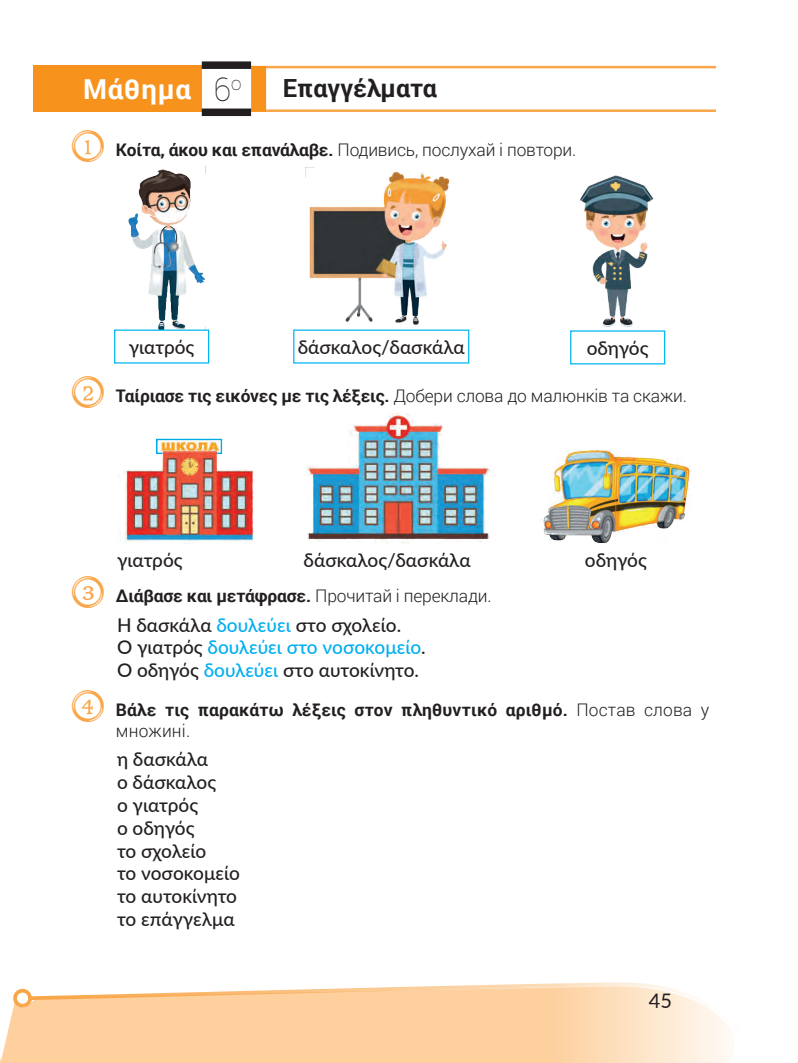
<style>
.page{position:relative;width:798px;height:1063px;background:#fff}
.page>*{position:absolute;margin:0;border:0;box-sizing:border-box;transform-origin:0 0}
.t1{font:42.5px "Type Keys";color:#f9a64a}
.t2{font:100 32.5px "Roboto";color:#231f20}
.t3{font:700 27.5px "Roboto";letter-spacing:.03em;color:#fff}
.t4{font:700 25px "Roboto";color:#231f20}
.t5{font:20px "Lato";color:#231f20}
.t6{font:500 19px/22.8px "Lato";color:#231f20}
.t7{font:100 19px "Roboto";color:#231f20}
.t8{font:700 17.38px "Roboto";letter-spacing:-.01em;color:#231f20}
.t9{font:700 17.38px/20.9px "Roboto";letter-spacing:.01em;color:#231f20}
.t10{font:300 17.38px "Roboto";letter-spacing:-.01em;color:#231f20}
.s1{font-weight:700}
.s2{font-weight:300}
.s3{color:#00aeef}
</style>
<div class="page">
<hr style="left:265px;top:66px;width:450px;height:2px;background:#f9a64a">
<hr style="left:265px;top:109px;width:450px;height:3px;background:#f9a64a">
<img style="left:124px;top:169px;width:81px;height:161px">
<img style="left:306px;top:172px;width:149px;height:158px">
<img style="left:580px;top:175px;width:74px;height:152px">
<img style="left:120px;top:438px;width:134px;height:106px">
<img style="left:307px;top:414px;width:184px;height:130px">
<img style="left:540px;top:450px;width:150px;height:94px">
<div style="left:114px;top:330px;width:95px;height:34px;border:1px solid #00b6f0"></div>
<div style="left:293px;top:330px;width:176px;height:34px;border:1px solid #00b6f0"></div>
<div style="left:570px;top:330px;width:95px;height:34px;border:1px solid #00b6f0"></div>
<div style="left:251px;top:66px;width:15px;height:46px;background:#f7931d"></div>
<div style="left:33px;top:66px;width:169px;height:46px;background:#f7931d"></div>
<div style="left:202px;top:61px;width:49px;height:8px;background:#231f20"></div>
<div style="left:202px;top:109px;width:49px;height:7px;background:#231f20"></div>
<div style="left:0;top:988px;width:494px;height:75px;background:#fdd09e"></div>
<svg style="left:26px;top:984px;width:468px;height:48px;background:#fdd4a8"></svg>
<div style="left:13px;top:989px;width:19px;height:19px;border:4px solid #f9a64a;border-radius:50%"></div>
<svg style="left:494px;top:982px;width:236px;height:81px;background:#fde1c1"></svg>
<h2 class="t2" style="left:213px;top:67px;width:19px">6</h2>
<h3 class="t3" style="left:83px;top:70px;width:109px">Μάθημα</h3>
<p class="t7" style="left:231px;top:70px;width:12px">ο</p>
<h3 class="t4" style="left:283px;top:71px;width:155px">Επαγγέλματα</h3>
<h1 class="t1" style="left:71px;top:122px;width:36px">1</h1>
<p class="t10" style="left:116px;top:137px;width:461px"><span class="s1">Κοίτα, άκου και επανάλαβε.</span> Подивись, послухай і повтори.</p>
<p class="t6" style="left:129px;top:335px;width:67px">γιατρός</p>
<p class="t6" style="left:297px;top:335px;width:168px">δάσκαλος/δασκάλα</p>
<p class="t6" style="left:586px;top:336px;width:63px">οδηγός</p>
<h1 class="t1" style="left:71px;top:369px;width:36px">2</h1>
<p class="t8" style="left:116px;top:384px;width:572px">Ταίριασε τις εικόνες με τις λέξεις. <span class="s2">Добери слова до малюнків та скажи.</span></p>
<p class="t6" style="left:117px;top:548px;width:67px">γιατρός</p>
<p class="t6" style="left:303px;top:548px;width:168px">δάσκαλος/δασκάλα</p>
<p class="t6" style="left:584px;top:548px;width:63px">οδηγός</p>
<h1 class="t1" style="left:71px;top:568px;width:36px">3</h1>
<p class="t8" style="left:116px;top:583px;width:377px">Διάβασε και μετάφρασε. <span class="s2">Прочитай і переклади.</span></p>
<p class="t6" style="left:117px;top:612px;width:310px">Η δασκάλα <span class="s3">δουλεύει</span> στο σχολείο.<br>Ο γιατρός <span class="s3">δουλεύει στο νοσοκομείο</span>.<br>Ο οδηγός <span class="s3">δουλεύει</span> στο αυτοκίνητο.</p>
<h1 class="t1" style="left:71px;top:682px;width:36px">4</h1>
<p class="t9" style="left:116px;top:698px;width:594px">Βάλε τις παρακάτω λέξεις στον πληθυντικό αριθμό. <span class="s2">Постав слова у множині.</span></p>
<p class="t6" style="left:117px;top:747px;width:124px">η δασκάλα<br>ο δάσκαλος<br>ο γιατρός<br>ο οδηγός<br>το σχολείο<br>το νοσοκομείο το αυτοκίνητο το επάγγελμα</p>
<p class="t5" style="left:648px;top:986px;width:25px">45</p>
</div>
